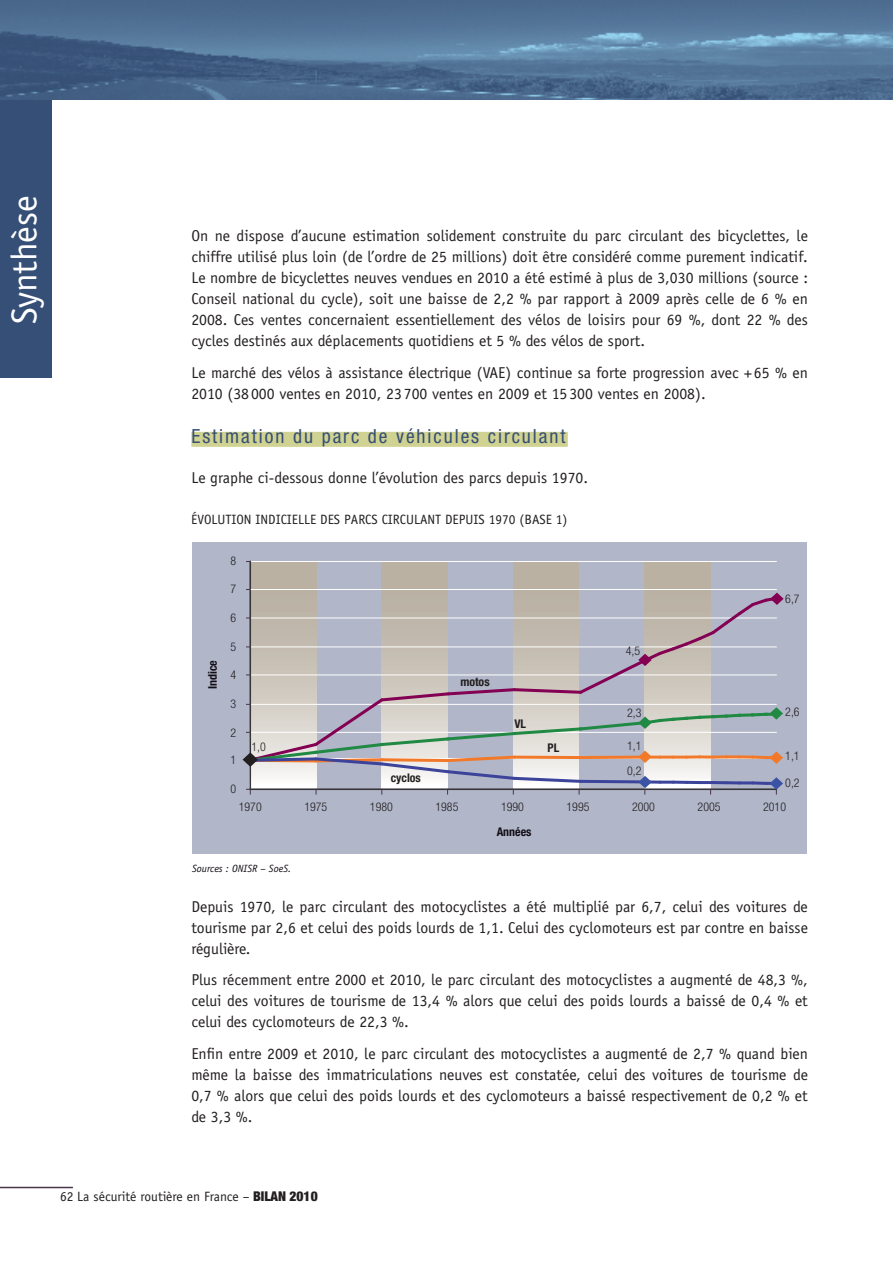
<style>
.page{position:relative;width:893px;height:1263px;background:#fff}
.page>*{position:absolute;margin:0;border:0;box-sizing:border-box;transform-origin:0 0}
.t1{font:36px "Officina Sans Std";color:#fff}
.t2{font:condensed 19.5px "Helvetica Neue LT Std";letter-spacing:.1em;color:#354f76}
.t3{font:15.75px/21px "Officina Sans Std";color:#231f20;text-align:justify}
.t4{font:13.5px "Officina Sans Std";color:#231f20}
.t5{font:300 condensed 12px "Helvetica Neue LT Std";color:#231f20}
.t6{font:700 condensed 12px "Helvetica Neue LT Std";color:#231f20}
.t7{font:700 condensed 12px "Helvetica Neue LT Std";color:#130e15}
.t8{font:italic 10.5px "Officina Sans Std";color:#130e15}
.s1{font-family:"Helvetica Neue LT Std";font-weight:900;font-stretch:condensed}
</style>
<div class="page">
<div style="left:0;top:59px;width:51px;height:319px;background:#354f76"></div>
<svg style="left:0;top:0;width:893px;height:99px;background:#507195"></svg>
<hr style="left:0;top:1187px;width:73px;height:1px;background:#473748">
<div style="left:191px;top:432px;width:377px;height:15px;background:#d0d292"></div>
<div style="left:192px;top:542px;width:615px;height:312px;background:#b1b6c9"></div>
<div style="left:250px;top:562px;width:66px;height:227px;background:#bab1a3"></div>
<div style="left:382px;top:562px;width:66px;height:227px;background:#bab1a3"></div>
<div style="left:513px;top:562px;width:66px;height:227px;background:#bab1a3"></div>
<div style="left:645px;top:562px;width:66px;height:227px;background:#bab1a3"></div>
<hr style="left:250px;top:561px;width:526px;height:1px;background:#fff">
<hr style="left:250px;top:561px;width:1px;height:228px;background:#363639">
<svg style="left:242px;top:589px;width:542px;height:205px"></svg>
<h1 class="t1" style="left:3px;top:324px;width:130px;rotate:-90deg">Synthèse</h1>
<p class="t3" style="left:191px;top:225px;width:618px">On ne dispose d’aucune estimation solidement construite du parc circulant des bicyclettes, le chiffre utilisé plus loin (de l’ordre de 25 millions) doit être considéré comme purement indicatif.<br>Le nombre de bicyclettes neuves vendues en 2010 a été estimé à plus de 3,030 millions (source :<br>Conseil national du cycle), soit une baisse de 2,2 % par rapport à 2009 après celle de 6 % en 2008. Ces ventes concernaient essentiellement des vélos de loisirs pour 69 %, dont 22 % des cycles destinés aux déplacements quotidiens et 5 % des vélos de sport.</p>
<p class="t3" style="left:191px;top:362px;width:618px">Le marché des vélos à assistance électrique (VAE) continue sa forte progression avec +65 % en<br>2010 (38 000 ventes en 2010, 23 700 ventes en 2009 et 15300 ventes en 2008).</p>
<p class="t2" style="left:191px;top:424px;width:376px">Estimation du parc de véhicules circulant</p>
<p class="t3" style="left:191px;top:467px;width:398px">Le graphe ci-dessous donne l’évolution des parcs depuis 1970.</p>
<p class="t4" style="left:191px;top:511px;width:378px">ÉVOLUTION INDICIELLE DES PARCS CIRCULANT DEPUIS 1970 (BASE 1)</p>
<p class="t7" style="left:205px;top:689px;width:31px;rotate:-90deg">Indice</p>
<p class="t5" style="left:231px;top:554px;width:7px">8</p>
<p class="t5" style="left:231px;top:582px;width:7px">7</p>
<p class="t5" style="left:231px;top:611px;width:7px">6</p>
<p class="t5" style="left:231px;top:639px;width:7px">5</p>
<p class="t5" style="left:231px;top:667px;width:7px">4</p>
<p class="t5" style="left:231px;top:697px;width:7px">3</p>
<p class="t5" style="left:231px;top:725px;width:7px">2</p>
<p class="t5" style="left:231px;top:752px;width:7px">1</p>
<p class="t5" style="left:231px;top:782px;width:7px">0</p>
<p class="t5" style="left:252px;top:739px;width:16px">1,0</p>
<p class="t6" style="left:391px;top:770px;width:32px">cyclos</p>
<p class="t6" style="left:460px;top:675px;width:31px">motos</p>
<p class="t6" style="left:514px;top:716px;width:13px">VL</p>
<p class="t6" style="left:547px;top:741px;width:13px">PL</p>
<p class="t5" style="left:626px;top:644px;width:16px">4,5</p>
<p class="t5" style="left:785px;top:592px;width:16px">6,7</p>
<p class="t5" style="left:627px;top:705px;width:16px">2,3</p>
<p class="t5" style="left:785px;top:705px;width:16px">2,6</p>
<p class="t5" style="left:785px;top:749px;width:16px">1,1</p>
<p class="t5" style="left:627px;top:739px;width:16px">1,1</p>
<p class="t5" style="left:627px;top:764px;width:16px">0,2</p>
<p class="t5" style="left:785px;top:776px;width:16px">0,2</p>
<p class="t5" style="left:239px;top:800px;width:24px">1970</p>
<p class="t5" style="left:304px;top:800px;width:24px">1975</p>
<p class="t5" style="left:370px;top:800px;width:24px">1980</p>
<p class="t5" style="left:435px;top:800px;width:24px">1985</p>
<p class="t5" style="left:501px;top:800px;width:24px">1990</p>
<p class="t5" style="left:567px;top:800px;width:24px">1995</p>
<p class="t5" style="left:632px;top:800px;width:24px">2000</p>
<p class="t5" style="left:698px;top:800px;width:24px">2005</p>
<p class="t5" style="left:763px;top:800px;width:24px">2010</p>
<p class="t7" style="left:497px;top:824px;width:36px">Années</p>
<p class="t8" style="left:192px;top:862px;width:101px">Sources : ONISR – SoeS.</p>
<p class="t3" style="left:191px;top:896px;width:618px">Depuis 1970, le parc circulant des motocyclistes a été multiplié par 6,7, celui des voitures de tourisme par 2,6 et celui des poids lourds de 1,1. Celui des cyclomoteurs est par contre en baisse régulière.</p>
<p class="t3" style="left:191px;top:969px;width:618px">Plus récemment entre 2000 et 2010, le parc circulant des motocyclistes a augmenté de 48,3 %, celui des voitures de tourisme de 13,4 % alors que celui des poids lourds a baissé de 0,4 % et celui des cyclomoteurs de 22,3 %.</p>
<p class="t3" style="left:191px;top:1043px;width:618px">Enfin entre 2009 et 2010, le parc circulant des motocyclistes a augmenté de 2,7 % quand bien même la baisse des immatriculations neuves est constatée, celui des voitures de tourisme de 0,7 % alors que celui des poids lourds et des cyclomoteurs a baissé respectivement de 0,2 % et de 3,3 %.</p>
<p class="t4" style="left:60px;top:1189px;width:259px">62 La sécurité routière en France – <span class="s1">BILAN 2010</span></p>
</div>
